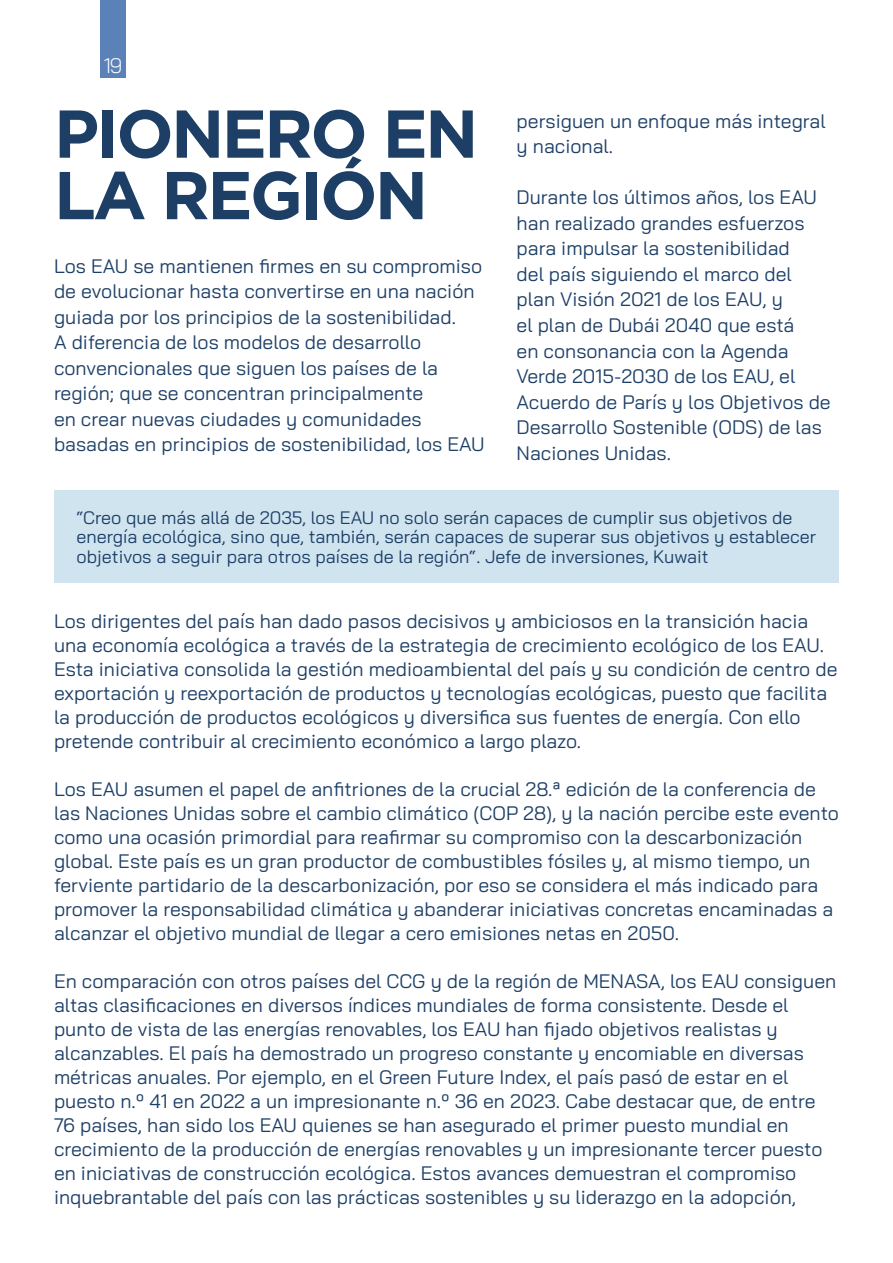
<style>
.page{position:relative;width:893px;height:1263px;background:#fff}
.page>*{position:absolute;margin:0;border:0;box-sizing:border-box;transform-origin:0 0}
.t1{font:700 67.5px "Gotham";letter-spacing:-.04em;color:#1d3f66}
.t2{font:300 21px "Bai Jamjuree";color:#fff}
.t3{font:19.5px/24px "Bai Jamjuree";color:#1d3f66}
.t4{font:18px/19.5px "Bai Jamjuree";color:#1d3f66}
</style>
<div class="page">
<div style="left:100px;top:0;width:26px;height:78px;background:#5b82b8"></div>
<div style="left:54px;top:490px;width:785px;height:93px;background:#d0e4ef"></div>
<p class="t2" style="left:104px;top:48px;width:20px">19</p>
<h1 class="t1" style="left:54px;top:95px;width:426px">PIONERO EN</h1>
<h1 class="t1" style="left:54px;top:156px;width:376px">LA REGIÓN</h1>
<p class="t3" style="left:54px;top:253px;width:432px;line-height:25.5px">Los EAU se mantienen firmes en su compromiso de evolucionar hasta convertirse en una nación guiada por los principios de la sostenibilidad.<br>A diferencia de los modelos de desarrollo convencionales que siguen los países de la región; que se concentran principalmente<br>en crear nuevas ciudades y comunidades basadas en principios de sostenibilidad, los EAU</p>
<p class="t3" style="left:517px;top:108px;width:310px;line-height:25.5px">persiguen un enfoque más integral y nacional.</p>
<p class="t3" style="left:517px;top:185px;width:316px;line-height:25.5px">Durante los últimos años, los EAU han realizado grandes esfuerzos para impulsar la sostenibilidad<br>del país siguiendo el marco del plan Visión 2021 de los EAU y,<br>el plan de Dubái 2040 que está<br>en consonancia con la Agenda<br>Verde 2015-2030 de los EAU, el<br>Acuerdo de París y los Objetivos de<br>Desarrollo Sostenible (ODS) de las<br>Naciones Unidas.</p>
<p class="t4" style="left:77px;top:508px;width:741px">“Creo que más allá de 2035, los EAU no solo serán capaces de cumplir sus objetivos de energía ecológica, sino que, también, serán capaces de superar sus objetivos y establecer objetivos a seguir para otros países de la región .“ Jefe de inversiones, Kuwait</p>
<p class="t3" style="left:54px;top:609px;width:785px">Los dirigentes del país han dado pasos decisivos y ambiciosos en la transición hacia una economía ecológica a través de la estrategia de crecimiento ecológico de los EAU.<br>Esta iniciativa consolida la gestión medioambiental del país y su condición de centro de exportación y reexportación de productos y tecnologías ecológicas, puesto que facilita la producción de productos ecológicos y diversifica sus fuentes de energía. Con ello pretende contribuir al crecimiento económico a largo plazo.</p>
<p class="t3" style="left:54px;top:777px;width:786px">Los EAU asumen el papel de anfitriones de la crucial 28.ª edición de la conferencia de las Naciones Unidas sobre el cambio climático (COP 28 l ay,) nación percibe este evento como una ocasión primordial para reafirmar su compromiso con la descarbonización global. Este país es un gran productor de combustibles fósiles ,y al mismo tiempo, un ferviente partidario de la descarbonización, por eso se considera el más indicado para promover la responsabilidad climática y abanderar iniciativas concretas encaminadas a alcanzar el objetivo mundial de llegar a cero emisiones netas en 2050.</p>
<p class="t3" style="left:54px;top:969px;width:784px">En comparación con otros países del CCG y de la región de MENASA, los EAU consiguen altas clasificaciones en diversos índices mundiales de forma consistente. Desde el punto de vista de las energías renovables, los EAU han fijado objetivos realistas y alcanzables. El país ha demostrado un progreso constante y encomiable en diversas métricas anuales. Por ejemplo, en el Green Future Index, el país pasó de estar en el puesto º.n 41 en 2022 a un impresionante º.n 36 en 2023. Cabe destacar que, de entre 76 países, han sido los EAU quienes se han asegurado el primer puesto mundial en crecimiento de la producción de energías renovables y un impresionante tercer puesto en iniciativas de construcción ecológica. Estos avances demuestran el compromiso inquebrantable del país con las prácticas sostenibles y su liderazgo en la adopción,</p>
</div>
